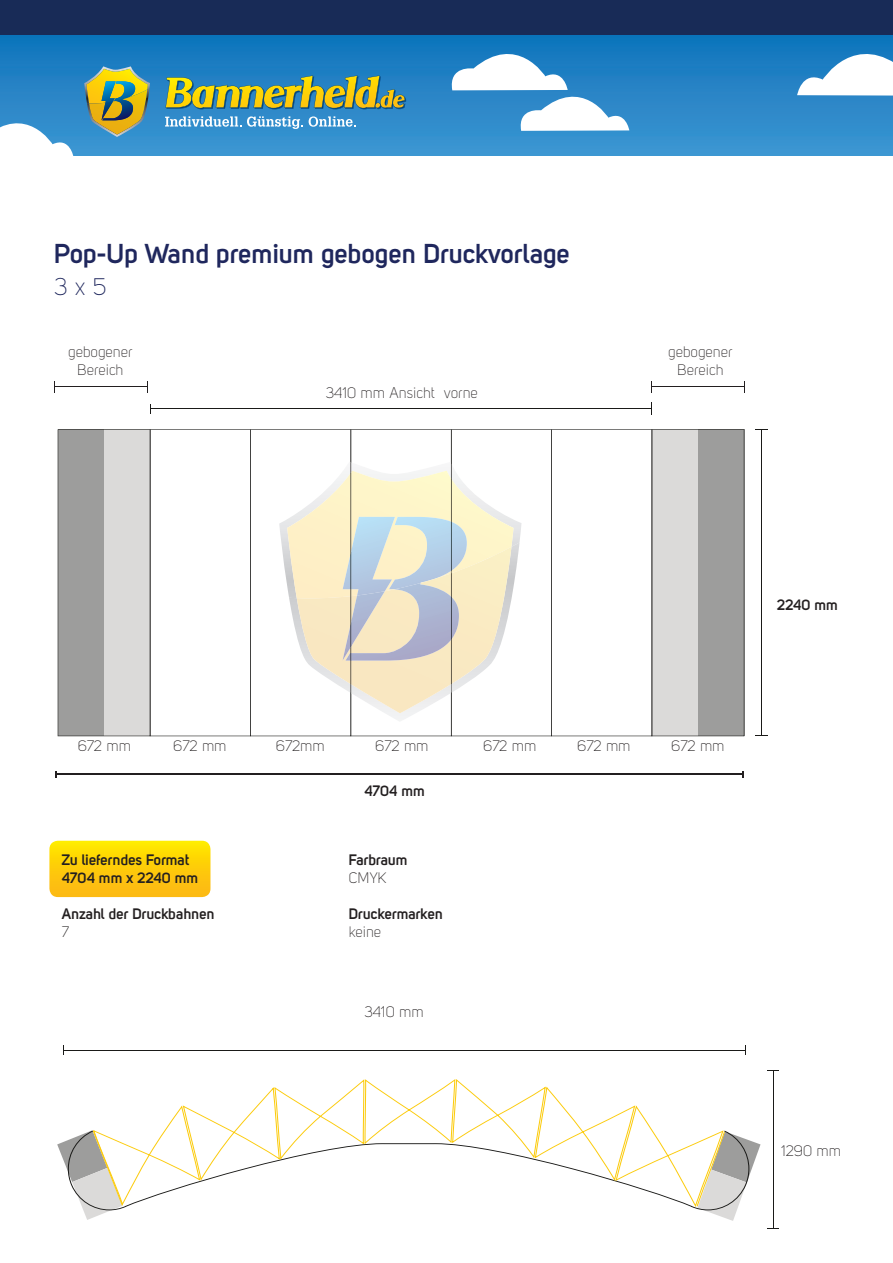
<style>
.page{position:relative;width:893px;height:1263px;background:#fff}
.page>*{position:absolute;margin:0;border:0;box-sizing:border-box;transform-origin:0 0}
.t1{font:700 27px "Uni Sans Semi";color:#1f275d}
.t2{font:24px "Uni Sans Light";color:#1f275d}
.t3{font:15px/18px "Uni Sans Light";color:#231f20;text-align:center}
.t4{font:700 15px/18px "Uni Sans Semi";color:#231f20}
</style>
<div class="page">
<img style="left:0;top:35px;width:893px;height:121px">
<div style="left:0;top:0;width:893px;height:35px;background:#182b57"></div>
<svg style="left:797px;top:35px;width:96px;height:61px"></svg>
<svg style="left:0;top:102px;width:74px;height:54px"></svg>
<svg style="left:448px;top:35px;width:181px;height:96px"></svg>
<svg style="left:165px;top:75px;width:241px;height:34px;background:#7d9a68"></svg>
<img style="left:84px;top:66px;width:66px;height:71px">
<svg style="left:165px;top:116px;width:138px;height:13px;background:#71b0db"></svg>
<svg style="left:309px;top:116px;width:47px;height:11px"></svg>
<hr style="left:151px;top:408px;width:501px;height:1px;background:#1a1a18">
<hr style="left:761px;top:430px;width:1px;height:306px;background:#1a1a18">
<svg style="left:755px;top:429px;width:13px;height:1px"></svg>
<svg style="left:58px;top:429px;width:686px;height:307px"></svg>
<hr style="left:773px;top:1071px;width:1px;height:157px;background:#1a1a18">
<hr style="left:64px;top:1050px;width:681px;height:1px;background:#1a1a18">
<svg style="left:57px;top:1079px;width:703px;height:142px"></svg>
<hr style="left:56px;top:773px;width:687px;height:2px;background:#231f20">
<svg style="left:49px;top:841px;width:161px;height:56px;background:#fdce0b"></svg>
<hr style="left:55px;top:386px;width:92px;height:1px;background:#231f20">
<hr style="left:652px;top:386px;width:93px;height:1px;background:#231f20">
<h1 class="t1" style="left:54px;top:237px;width:518px">Pop-Up Wand premium gebogen Druckvorlage</h1>
<h2 class="t2" style="left:54px;top:273px;width:54px">3 x 5</h2>
<p class="t3" style="left:68px;top:343px;width:66px">gebogener<br>Bereich</p>
<p class="t3" style="left:668px;top:343px;width:66px">gebogener<br>Bereich</p>
<p class="t3" style="left:326px;top:384px;width:154px">3410 mm Ansicht vorne</p>
<p class="t3" style="left:78px;top:737px;width:55px">672 mm</p>
<p class="t3" style="left:173px;top:737px;width:55px">672 mm</p>
<p class="t3" style="left:375px;top:737px;width:55px">672 mm</p>
<p class="t3" style="left:483px;top:737px;width:55px">672 mm</p>
<p class="t3" style="left:577px;top:737px;width:55px">672 mm</p>
<p class="t3" style="left:671px;top:737px;width:55px">672 mm</p>
<p class="t3" style="left:276px;top:737px;width:50px">672mm</p>
<p class="t4" style="left:62px;top:850px;width:138px">Zu lieferndes Format<br>4704 mm x 2240 mm</p>
<p class="t4" style="left:62px;top:904px;width:154px">Anzahl der Druckbahnen</p>
<p class="t3" style="left:62px;top:922px;width:9px">7</p>
<p class="t4" style="left:364px;top:782px;width:62px">4704 mm</p>
<p class="t4" style="left:349px;top:850px;width:60px">Farbraum</p>
<p class="t3" style="left:349px;top:868px;width:39px">CMYK</p>
<p class="t4" style="left:349px;top:904px;width:96px">Druckermarken</p>
<p class="t3" style="left:349px;top:922px;width:34px">keine</p>
<p class="t3" style="left:364px;top:1003px;width:61px">3410 mm</p>
<p class="t4" style="left:777px;top:595px;width:62px">2240 mm</p>
<p class="t3" style="left:781px;top:1142px;width:62px">1290 mm</p>
</div>
